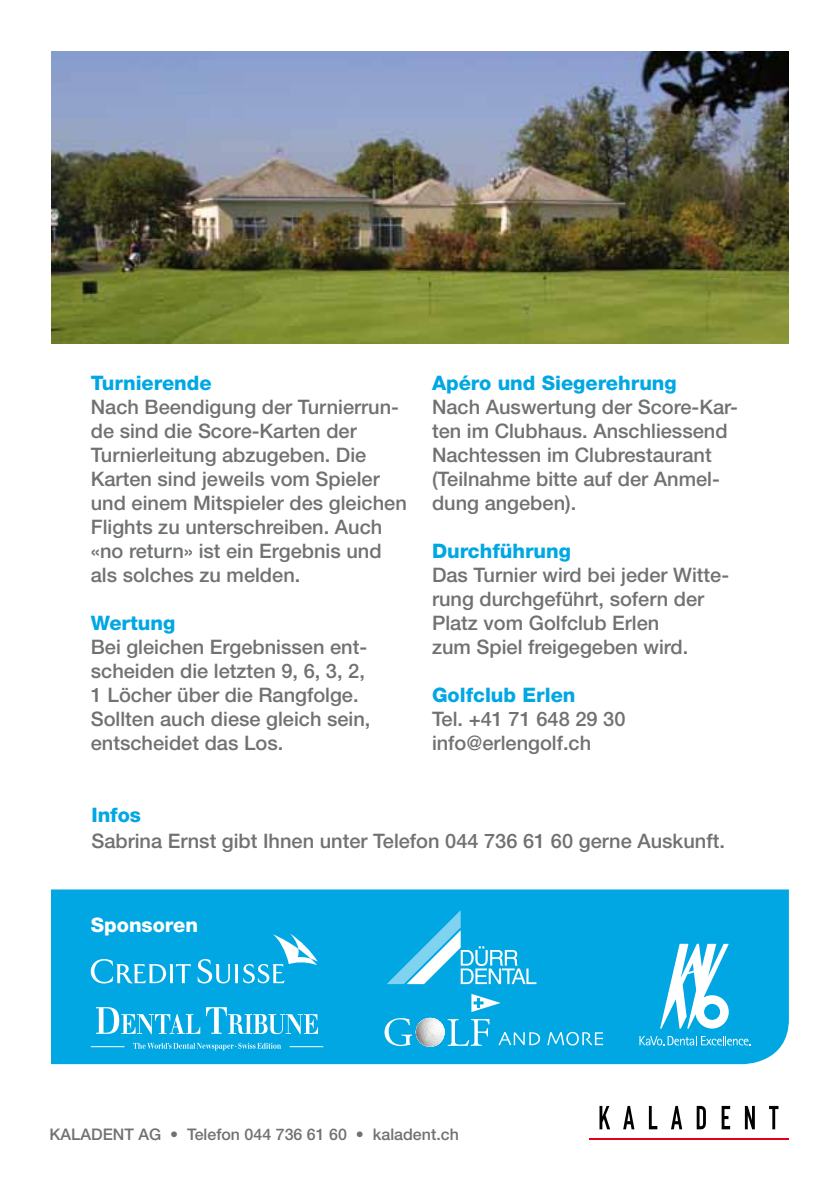
<style>
.page{position:relative;width:840px;height:1191px;background:#fff}
.page>*{position:absolute;margin:0;border:0;box-sizing:border-box;transform-origin:0 0}
.t1{font:500 20px/24px "Helvetica Neue";color:#707172}
.t2{font:800 20px "Helvetica Neue";color:#00a7e3}
.t3{font:800 20px "Helvetica Neue";color:#fff}
.t4{font:500 16px "Helvetica Neue";color:#707172}
</style>
<div class="page">
<div style="left:51px;top:889px;width:737px;height:175px;background:#00a7e3"></div>
<svg style="left:599px;top:1106px;width:10px;height:23px"></svg>
<svg style="left:623px;top:1106px;width:11px;height:23px"></svg>
<svg style="left:648px;top:1106px;width:9px;height:23px"></svg>
<svg style="left:671px;top:1106px;width:10px;height:23px"></svg>
<svg style="left:696px;top:1106px;width:9px;height:23px"></svg>
<svg style="left:721px;top:1106px;width:8px;height:23px"></svg>
<svg style="left:744px;top:1106px;width:10px;height:23px"></svg>
<svg style="left:769px;top:1106px;width:9px;height:23px"></svg>
<hr style="left:589px;top:1138px;width:199px;height:2px;background:#e2001a">
<img style="left:51px;top:51px;width:737px;height:293px">
<svg style="left:91px;top:959px;width:100px;height:24px;background:#3ebce9"></svg>
<svg style="left:197px;top:933px;width:120px;height:50px;background:#2bb6e7"></svg>
<svg style="left:386px;top:910px;width:150px;height:74px;background:#31b7e8"></svg>
<svg style="left:639px;top:1036px;width:111px;height:9px"></svg>
<svg style="left:659px;top:943px;width:69px;height:85px"></svg>
<svg style="left:384px;top:993px;width:218px;height:53px;background:#24b1e4"></svg>
<svg style="left:96px;top:1007px;width:104px;height:27px"></svg>
<svg style="left:206px;top:1007px;width:112px;height:27px"></svg>
<svg style="left:133px;top:1042px;width:148px;height:8px"></svg>
<hr style="left:289px;top:1046px;width:34px;height:1px;background:#fff">
<hr style="left:91px;top:1046px;width:33px;height:1px;background:#fff">
<p class="t2" style="left:91px;top:370px;width:122px">Turnierende</p>
<p class="t1" style="left:91px;top:394px;width:317px">Nach Beendigung der Turnierrun&shy;de sind die Score-Karten der<br>Turnierleitung abzugeben. Die<br>Karten sind jeweils vom Spieler und einem Mitspieler des gleichen<br>Flights zu unterschreiben. Auch «no return» ist ein Ergebnis und als solches zu melden.</p>
<p class="t2" style="left:91px;top:610px;width:86px">Wertung</p>
<p class="t1" style="left:91px;top:634px;width:281px">Bei gleichen Ergebnissen ent&shy;scheiden die letzten 9, 6, 3, 2,<br>1 Löcher über die Rangfolge.<br>Sollten auch diese gleich sein, entscheidet das Los.</p>
<p class="t2" style="left:432px;top:370px;width:246px">Apéro und Siegerehrung</p>
<p class="t1" style="left:432px;top:394px;width:307px">Nach Auswertung der Score-Kar&shy;ten im Clubhaus. Anschliessend<br>Nachtessen im Clubrestaurant (Teilnahme bitte auf der Anmel&shy;dung angeben).</p>
<p class="t2" style="left:432px;top:538px;width:140px">Durchführung</p>
<p class="t1" style="left:432px;top:562px;width:298px">Das Turnier wird bei jeder Witte&shy;rung durchgeführt, sofern der<br>Platz vom Golfclub Erlen<br>zum Spiel freigegeben wird.</p>
<p class="t2" style="left:432px;top:682px;width:145px">Golfclub Erlen</p>
<p class="t1" style="left:432px;top:706px;width:195px">Tel. +41 71 648 29 30 info@erlengolf.ch</p>
<p class="t2" style="left:91px;top:803px;width:51px">Infos</p>
<p class="t1" style="left:91px;top:828px;width:634px">Sabrina Ernst gibt Ihnen unter Telefon 044 736 61 60 gerne Auskunft.</p>
<p class="t3" style="left:91px;top:913px;width:109px">Sponsoren</p>
<p class="t4" style="left:50px;top:1125px;width:23px">Kaladent</p>
<p class="t4" style="left:138px;top:1125px;width:322px">AG • Telefon 044 736 61 60 • kaladent.ch</p>
</div>
